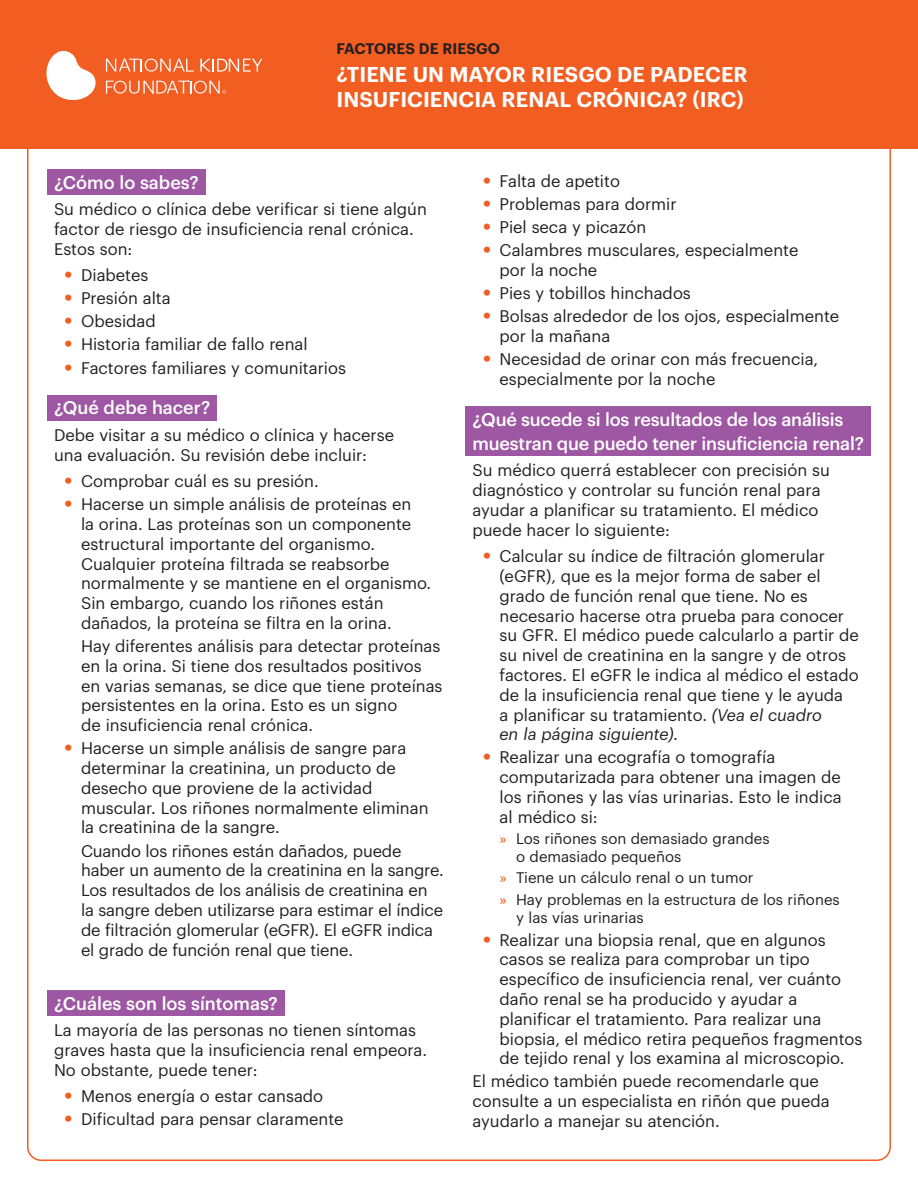
<style>
.page{position:relative;width:918px;height:1188px;background:#fff}
.page>*{position:absolute;margin:0;border:0;box-sizing:border-box;transform-origin:0 0}
.t1{font:600 21px/25.2px "Graphik";letter-spacing:.005em;color:#fff}
.t2{font:500 18px/24px "Graphik";letter-spacing:-.01em;color:#fff}
.t3{font:16.5px/19.8px "Graphik";color:#231f20}
.t4{font:15px/18px "Graphik";color:#231f20}
.t5{font:600 15px "Graphik";letter-spacing:.005em;color:#231f20}
.s1{font-weight:700;font-size:21px;color:#f25d21}
.s2{font-style:italic}
.s3{color:#f25d21}
</style>
<div class="page">
<div style="left:47px;top:169px;width:158px;height:26px;background:#9d57a3"></div>
<div style="left:47px;top:395px;width:170px;height:25px;background:#9d57a3"></div>
<div style="left:47px;top:990px;width:238px;height:26px;background:#9d57a3"></div>
<div style="left:466px;top:406px;width:405px;height:50px;background:#9d57a3"></div>
<div style="left:0;top:0;width:918px;height:148px;background:#f25d21"></div>
<svg style="left:46px;top:51px;width:50px;height:49px"></svg>
<svg style="left:106px;top:59px;width:88px;height:13px"></svg>
<svg style="left:200px;top:59px;width:62px;height:13px"></svg>
<svg style="left:106px;top:81px;width:120px;height:13px"></svg>
<p class="t5" style="left:336px;top:37px;width:165px">FACTORES DE RIESGO</p>
<p class="t1" style="left:336px;top:60px;width:413px">¿TIENE UN MAYOR RIESGO DE PADECER<br>INSUFICIENCIA RENAL CRÓNICA? (IRC)</p>
<p class="t2" style="left:54px;top:169px;width:146px">¿Cómo lo sabes?</p>
<p class="t3" style="left:54px;top:198px;width:374px">Su médico o clínica debe verificar si tiene algún factor de riesgo de insuficiencia renal crónica.<br>Estos son:</p>
<p class="t3" style="left:64px;top:264px;width:86px"><span class="s1">•</span> Diabetes</p>
<p class="t3" style="left:64px;top:287px;width:108px"><span class="s1">•</span> Presión alta</p>
<p class="t3" style="left:64px;top:310px;width:93px"><span class="s1">•</span> Obesidad</p>
<p class="t3" style="left:64px;top:333px;width:245px"><span class="s1">•</span> Historia familiar de fallo renal</p>
<p class="t3" style="left:64px;top:356px;width:283px"><span class="s1">•</span> Factores familiares y comunitarios</p>
<p class="t2" style="left:54px;top:394px;width:158px">¿Qué debe hacer?</p>
<p class="t3" style="left:54px;top:424px;width:342px">Debe visitar a su médico o clínica y hacerse una evaluación. Su revisión debe incluir:</p>
<p class="t3" style="left:64px;top:470px;width:256px"><span class="s1">•</span> Comprobar cuál es su presión.</p>
<p class="t3" style="left:81px;top:493px;width:352px;text-indent:-16px"><span class="s1">•</span> Hacerse un simple análisis de proteínas en<br>la orina. Las proteínas son un componente estructural importante del organismo.<br>Cualquier proteína filtrada se reabsorbe normalmente y se mantiene en el organismo.<br>Sin embargo, cuando los riñones están dañados, la proteína se filtra en la orina.</p>
<p class="t3" style="left:81px;top:635px;width:363px">Hay diferentes análisis para detectar proteínas en la orina. Si tiene dos resultados positivos en varias semanas, se dice que tiene proteínas persistentes en la orina. Esto es un signo<br>de insuficiencia renal crónica.</p>
<p class="t3" style="left:81px;top:737px;width:349px;text-indent:-16px"><span class="s1">•</span> Hacerse un simple análisis de sangre para determinar la creatinina, un producto de desecho que proviene de la actividad muscular. Los riñones normalmente eliminan la creatinina de la sangre.</p>
<p class="t3" style="left:81px;top:839px;width:364px">Cuando los riñones están dañados, puede haber un aumento de la creatinina en la sangre.<br>Los resultados de los análisis de creatinina en la sangre deben utilizarse para estimar el índice de filtración glomerular (eGFR). El eGFR indica el grado de función renal que tiene.</p>
<p class="t2" style="left:54px;top:990px;width:225px">¿Cuáles son los síntomas?</p>
<p class="t3" style="left:54px;top:1019px;width:375px">La mayoría de las personas no tienen síntomas graves hasta que la insuficiencia renal empeora.<br>No obstante, puede tener:</p>
<p class="t3" style="left:64px;top:1085px;width:260px"><span class="s1">•</span> Menos energía o estar cansado</p>
<p class="t3" style="left:64px;top:1108px;width:281px"><span class="s1">•</span> Dificultad para pensar claramente</p>
<p class="t3" style="left:483px;top:170px;width:139px"><span class="s1">•</span> Falta de apetito</p>
<p class="t3" style="left:483px;top:193px;width:195px"><span class="s1">•</span> Problemas para dormir</p>
<p class="t3" style="left:483px;top:216px;width:165px"><span class="s1">•</span> Piel seca y picazón</p>
<p class="t3" style="left:500px;top:239px;width:300px;text-indent:-16px"><span class="s1">•</span> Calambres musculares, especialmente por la noche</p>
<p class="t3" style="left:483px;top:282px;width:209px"><span class="s1">•</span> Pies y tobillos hinchados</p>
<p class="t3" style="left:500px;top:305px;width:341px;text-indent:-16px"><span class="s1">•</span> Bolsas alrededor de los ojos, especialmente por la mañana</p>
<p class="t3" style="left:500px;top:348px;width:320px;text-indent:-16px"><span class="s1">•</span> Necesidad de orinar con más frecuencia, especialmente por la noche</p>
<p class="t2" style="left:472px;top:406px;width:393px">¿Qué sucede si los resultados de los análisis muestran que puedo tener insuficiencia renal?</p>
<p class="t3" style="left:472px;top:459px;width:359px">Su médico querrá establecer con precisión su diagnóstico y controlar su función renal para ayudar a planificar su tratamiento. El médico puede hacer lo siguiente:</p>
<p class="t3" style="left:500px;top:545px;width:361px;text-indent:-16px"><span class="s1">•</span> Calcular su índice de filtración glomerular (eGFR), que es la mejor forma de saber el grado de función renal que tiene. No es necesario hacerse otra prueba para conocer su GFR. El médico puede calcularlo a partir de su nivel de creatinina en la sangre y de otros factores. El eGFR le indica al médico el estado de la insuficiencia renal que tiene y le ayuda<br>a planificar su tratamiento. <span class="s2">(Vea el cuadro<br>en la página siguiente).</span></p>
<p class="t3" style="left:500px;top:746px;width:344px;text-indent:-16px"><span class="s1">•</span> Realizar una ecografía o tomografía computarizada para obtener una imagen de los riñones y las vías urinarias. Esto le indica al médico si:</p>
<p class="t4" style="left:516px;top:828px;width:255px;text-indent:-16px"><span class="s3">»</span> Los riñones son demasiado grandes o demasiado pequeños</p>
<p class="t4" style="left:500px;top:866px;width:342px;line-height:21.3px"><span class="s3">»</span> Tiene un cálculo renal o un tumor<br><span class="s3">»</span> Hay problemas en la estructura de los riñones</p>
<p class="t4" style="left:516px;top:907px;width:129px">y las vías urinarias</p>
<p class="t3" style="left:500px;top:928px;width:365px;text-indent:-16px"><span class="s1">•</span> Realizar una biopsia renal, que en algunos casos se realiza para comprobar un tipo específico de insuficiencia renal, ver cuánto daño renal se ha producido y ayudar a planificar el tratamiento. Para realizar una biopsia, el médico retira pequeños fragmentos de tejido renal y los examina al microscopio.</p>
<p class="t3" style="left:473px;top:1070px;width:359px">El médico también puede recomendarle que consulte a un especialista en riñón que pueda ayudarlo a manejar su atención.</p>
</div>
